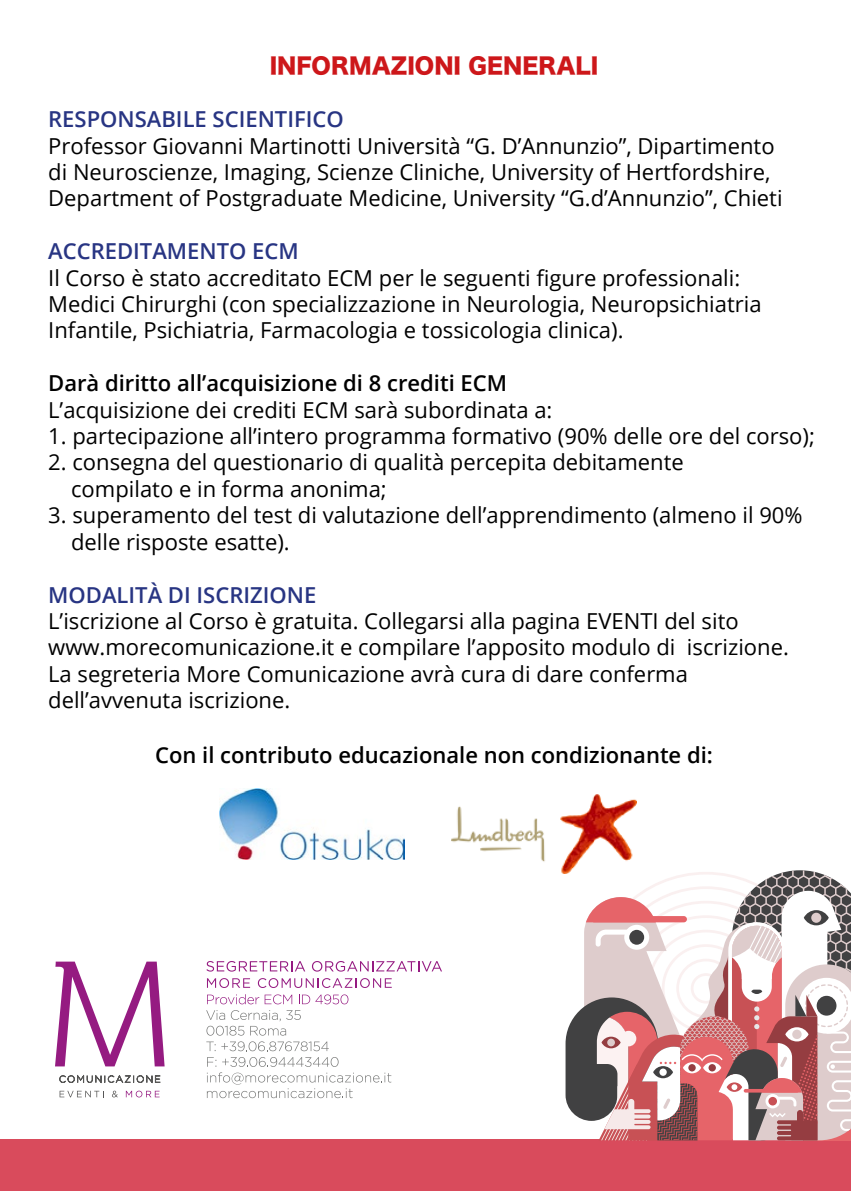
<style>
.page{position:relative;width:851px;height:1191px;background:#fff}
.page>*{position:absolute;margin:0;border:0;box-sizing:border-box;transform-origin:0 0}
.t1{font:22px/26.4px "Open Sans";color:#000}
.t2{font:600 22px "Open Sans";color:#000}
.t3{font:600 22px "Open Sans";color:#283583}
.t4{font:22px "Hira Kaku Std N W8";color:#cd171a}
</style>
<div class="page">
<div style="left:0;top:1139px;width:850px;height:52px;background:#d94b5c"></div>
<svg style="left:565px;top:870px;width:285px;height:270px"></svg>
<img style="left:451px;top:794px;width:185px;height:79px">
<img style="left:219px;top:788px;width:186px;height:71px">
<svg style="left:55px;top:961px;width:109px;height:105px"></svg>
<svg style="left:59px;top:1075px;width:101px;height:8px"></svg>
<svg style="left:60px;top:1090px;width:44px;height:7px"></svg>
<svg style="left:112px;top:1090px;width:6px;height:7px"></svg>
<svg style="left:126px;top:1090px;width:33px;height:7px"></svg>
<svg style="left:206px;top:961px;width:99px;height:10px"></svg>
<svg style="left:312px;top:961px;width:130px;height:10px"></svg>
<svg style="left:207px;top:978px;width:43px;height:10px"></svg>
<svg style="left:258px;top:978px;width:133px;height:10px"></svg>
<svg style="left:207px;top:994px;width:85px;height:10px"></svg>
<svg style="left:299px;top:994px;width:49px;height:10px"></svg>
<svg style="left:206px;top:1010px;width:95px;height:25px"></svg>
<svg style="left:206px;top:1041px;width:123px;height:10px"></svg>
<svg style="left:207px;top:1057px;width:184px;height:41px"></svg>
<p class="t4" style="left:270px;top:54px;width:330px">INFORMAZIONI GENERALI</p>
<p class="t3" style="left:48px;top:104px;width:297px">RESPONSABILE SCIENTIFICO</p>
<p class="t1" style="left:48px;top:132px;width:735px">Professor Giovanni Martinotti Università “G. D’Annunzio”, Dipartimento di Neuroscienze, Imaging, Scienze Cliniche, University of Hertfordshire,<br>Department of Postgraduate Medicine, University “G.d’Annunzio”, Chieti</p>
<p class="t3" style="left:48px;top:236px;width:252px">ACCREDITAMENTO ECM</p>
<p class="t1" style="left:48px;top:264px;width:714px">Il Corso è stato accreditato ECM per le seguenti figure professionali:<br>Medici Chirurghi (con specializzazione in Neurologia, Neuropsichiatria<br>Infantile, Psichiatria, Farmacologia e tossicologia clinica).</p>
<p class="t2" style="left:48px;top:368px;width:460px">Darà diritto all’acquisizione di 8 crediti ECM</p>
<p class="t1" style="left:48px;top:396px;width:505px">L’acquisizione dei crediti ECM sarà subordinata a:</p>
<p class="t1" style="left:48px;top:422px;width:768px">1. partecipazione all’intero programma formativo (90% delle ore del corso);</p>
<p class="t1" style="left:71px;top:449px;width:614px;text-indent:-23px">2. consegna del questionario di qualità percepita debitamente compilato e in forma anonima;</p>
<p class="t1" style="left:71px;top:501px;width:733px;text-indent:-23px">3. superamento del test di valutazione dell’apprendimento (almeno il 90% delle risposte esatte).</p>
<p class="t3" style="left:48px;top:579px;width:269px">MODALITÀ DI ISCRIZIONE</p>
<p class="t1" style="left:48px;top:607px;width:742px">L’iscrizione al Corso è gratuita. Collegarsi alla pagina EVENTI del sito www.morecomunicazione.it e compilare l’apposito modulo di iscrizione.<br>La segreteria More Comunicazione avrà cura di dare conferma dell’avvenuta iscrizione.</p>
<p class="t2" style="left:155px;top:740px;width:559px">Con il contributo educazionale non condizionante di:</p>
</div>
